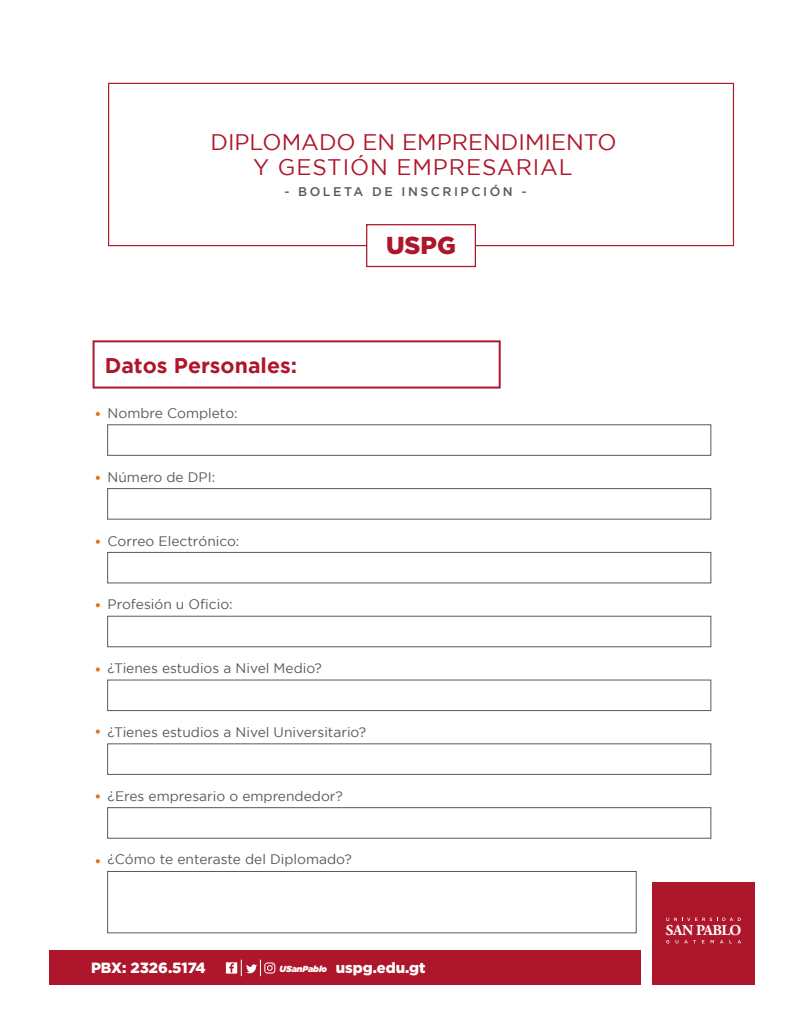
<style>
.page{position:relative;width:810px;height:1035px;background:#fff}
.page>*{position:absolute;margin:0;border:0;box-sizing:border-box;transform-origin:0 0}
.t1{font:900 24.5px "Gotham";color:#ae172b}
.t2{font:22.5px/24.2px "Gotham";color:#ae172b;text-align:center}
.t3{font:700 21.25px "Gotham";color:#ae172b}
.t4{font:700 15px "Adobe Garamond Pro";letter-spacing:-.025em;color:#fff}
.t5{font:900 14.75px "Gotham";color:#fff}
.t6{font:13.75px "Gotham";color:#58595b}
.t7{font:500 12.5px "Gotham";letter-spacing:.2em;color:#58595b}
.s1{font-style:italic;font-size:8.75px}
</style>
<div class="page">
<svg style="left:93px;top:340px;width:408px;height:49px"></svg>
<svg style="left:96px;top:412px;width:4px;height:4px"></svg>
<svg style="left:96px;top:476px;width:4px;height:4px"></svg>
<svg style="left:96px;top:540px;width:4px;height:4px"></svg>
<svg style="left:96px;top:730px;width:4px;height:4px"></svg>
<svg style="left:96px;top:667px;width:4px;height:5px"></svg>
<svg style="left:96px;top:603px;width:4px;height:4px"></svg>
<svg style="left:96px;top:794px;width:4px;height:5px"></svg>
<svg style="left:96px;top:859px;width:4px;height:4px"></svg>
<div style="left:50px;top:950px;width:591px;height:35px;background:#ae172b"></div>
<svg style="left:226px;top:960px;width:49px;height:16px"></svg>
<div style="left:653px;top:883px;width:102px;height:102px;background:#ae172b"></div>
<svg style="left:684px;top:940px;width:12px;height:3px"></svg>
<svg style="left:666px;top:918px;width:75px;height:3px"></svg>
<div style="left:107px;top:424px;width:604px;height:32px;border:1px solid #58595b"></div>
<div style="left:107px;top:488px;width:604px;height:31px;border:1px solid #58595b"></div>
<div style="left:107px;top:552px;width:604px;height:31px;border:1px solid #58595b"></div>
<div style="left:107px;top:616px;width:604px;height:31px;border:1px solid #58595b"></div>
<div style="left:107px;top:680px;width:604px;height:31px;border:1px solid #58595b"></div>
<div style="left:107px;top:744px;width:604px;height:31px;border:1px solid #58595b"></div>
<div style="left:107px;top:807px;width:604px;height:32px;border:1px solid #58595b"></div>
<div style="left:107px;top:871px;width:530px;height:62px;border:1px solid #58595b"></div>
<div style="left:366px;top:224px;width:110px;height:43px;border:1px solid #ae172b"></div>
<svg style="left:108px;top:83px;width:626px;height:163px"></svg>
<h2 class="t2" style="left:210px;top:130px;width:408px">DIPLOMADO EN EMPRENDIMIENTO<br>Y GESTIÓN EMPRESARIAL</h2>
<p class="t7" style="left:284px;top:185px;width:244px">- BOLETA DE INSCRIPCIÓN -</p>
<h1 class="t1" style="left:386px;top:231px;width:71px">USPG</h1>
<h3 class="t3" style="left:105px;top:353px;width:194px">Datos Personales:</h3>
<p class="t6" style="left:108px;top:406px;width:132px">Nombre Completo:</p>
<p class="t6" style="left:108px;top:470px;width:109px">Número de DPI:</p>
<p class="t6" style="left:108px;top:533px;width:133px">Correo Electrónico:</p>
<p class="t6" style="left:108px;top:597px;width:127px">Profesión u Oficio:</p>
<p class="t6" style="left:108px;top:661px;width:216px">¿Tienes estudios a Nivel Medio?</p>
<p class="t6" style="left:108px;top:724px;width:260px">¿Tienes estudios a Nivel Universitario?</p>
<p class="t6" style="left:108px;top:788px;width:237px">¿Eres empresario o emprendedor?</p>
<p class="t6" style="left:108px;top:852px;width:246px">¿Cómo te enteraste del Diplomado?</p>
<p class="t5" style="left:91px;top:960px;width:116px">PBX: 2326.5174</p>
<p class="t5" style="left:280px;top:960px;width:148px"><span class="s1">USanPablo</span> uspg.edu.gt</p>
<p class="t4" style="left:666px;top:922px;width:77px">SAN PABLO</p>
</div>
